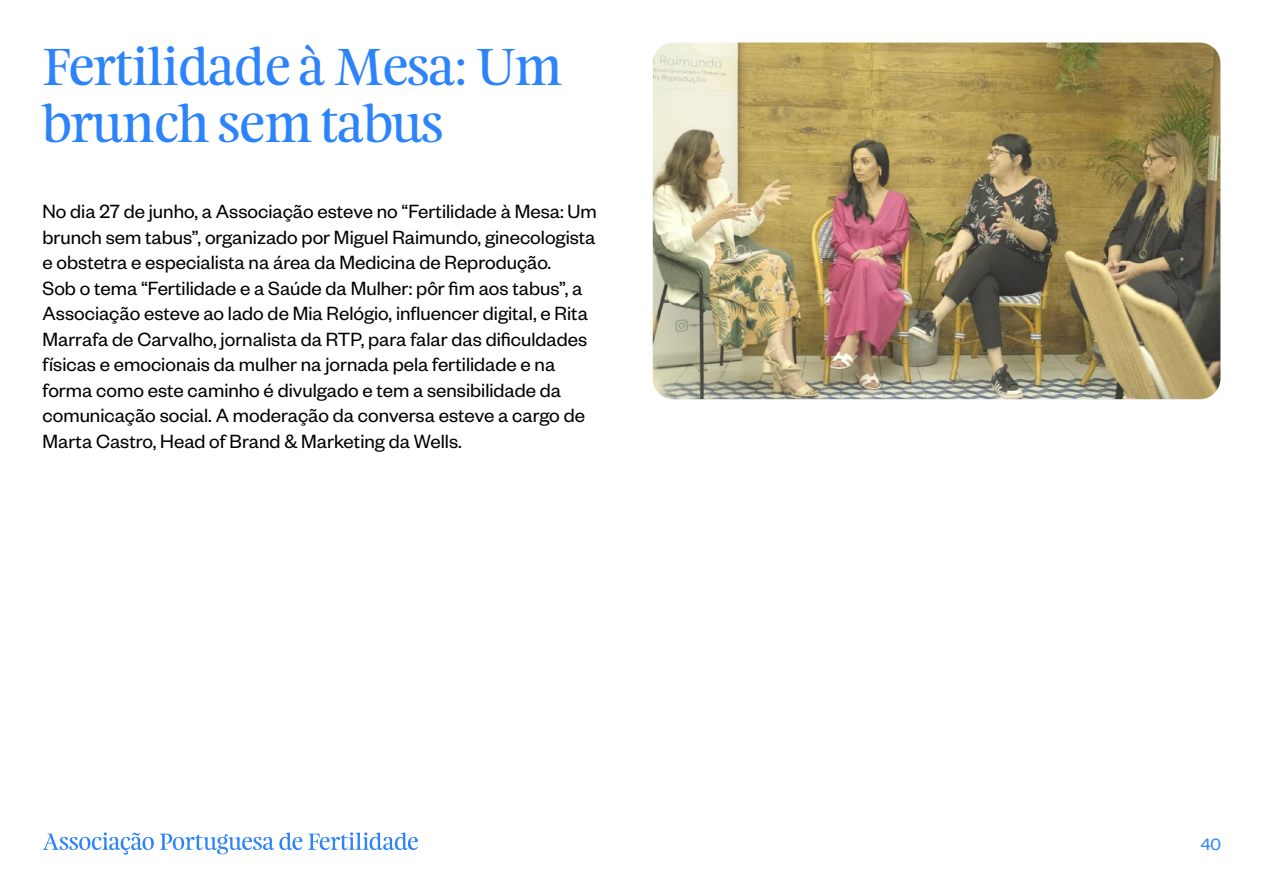
<style>
.page{position:relative;width:1263px;height:893px;background:#fff}
.page>*{position:absolute;margin:0;border:0;box-sizing:border-box;transform-origin:0 0}
.t1{font:47.1px/56.6px "Feijoa Display";color:#2d84fa}
.t2{font:21px/25.5px "Founders Grotesk";color:#000}
.t3{font:18px "Founders Grotesk";color:#2d84fa}
</style>
<div class="page">
<svg style="left:43px;top:832px;width:111px;height:23px"></svg>
<svg style="left:160px;top:832px;width:142px;height:22px"></svg>
<svg style="left:308px;top:832px;width:110px;height:18px"></svg>
<img style="left:653px;top:43px;width:567px;height:356px">
<h1 class="t1" style="left:43px;top:40px;width:521px">Fertilidade à Mesa: Um brunch sem tabus</h1>
<p class="t2" style="left:43px;top:198px;width:556px">No dia 27 de junho, a Associação esteve no “Fertilidade à Mesa: Um brunch sem tabus”, organizado por Miguel Raimundo, ginecologista e obstetra e especialista na área da Medicina de Reprodução.<br>Sob o tema “Fertilidade e a Saúde da Mulher: pôr fim aos tabus”, a Associação esteve ao lado de Mia Relógio, influencer digital, e Rita Marrafa de Carvalho, jornalista da RTP, para falar das dificuldades físicas e emocionais da mulher na jornada pela fertilidade e na forma como este caminho é divulgado e tem a sensibilidade da comunicação social. A moderação da conversa esteve a cargo de Marta Castro, Head of Brand &amp; Marketing da Wells.</p>
<p class="t3" style="left:1201px;top:834px;width:22px">40</p>
</div>
